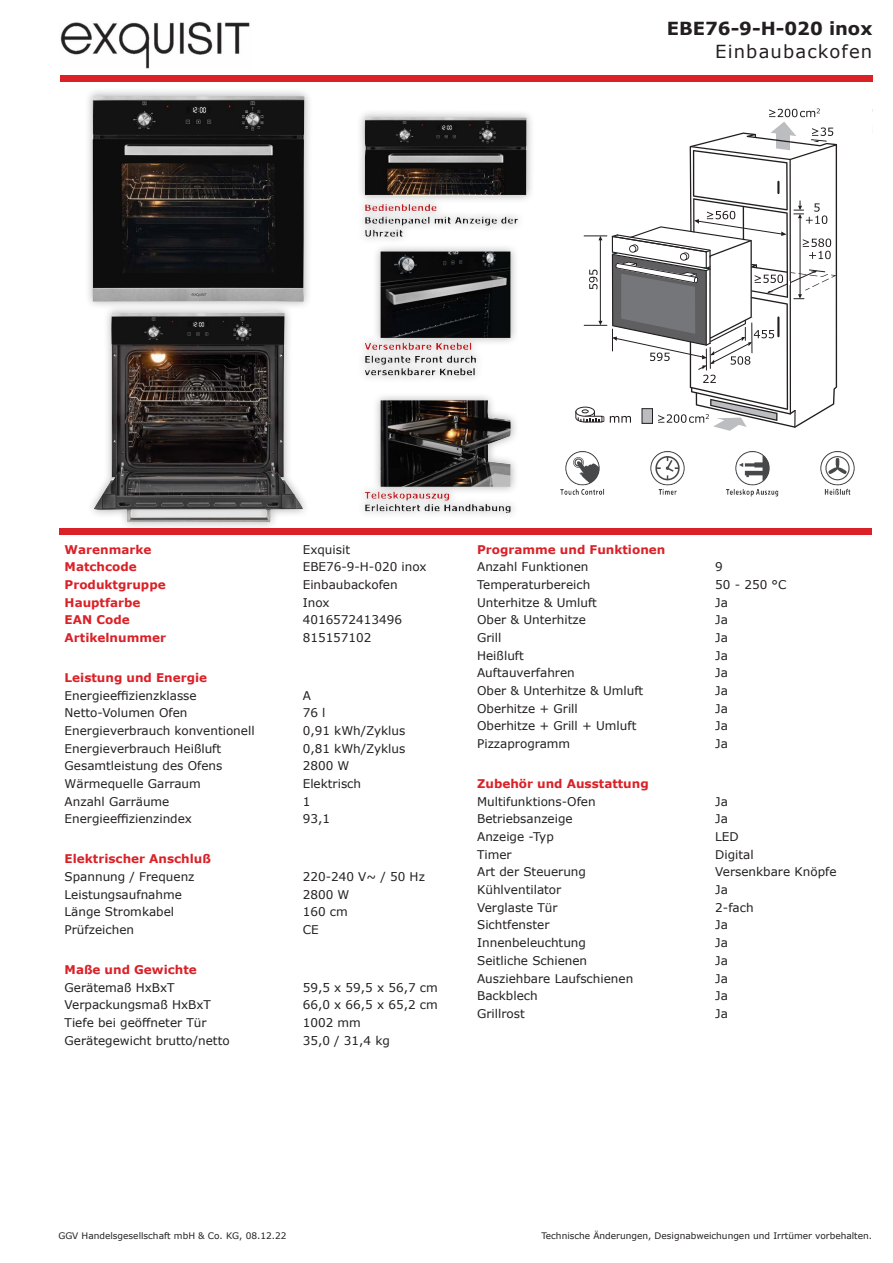
<style>
.page{position:relative;width:893px;height:1263px;background:#fff}
.page>*{position:absolute;margin:0;border:0;box-sizing:border-box;transform-origin:0 0}
.t1{font:700 18px "Verdana";color:#231f20}
.t2{font:18px "Verdana";letter-spacing:.065em;color:#231f20}
.t3{font:12px "Verdana";color:#231f20}
.t4{font:700 12px "Verdana";color:#da2128}
.t5{font:9px "Verdana";color:#231f20}
</style>
<div class="page">
<div style="left:84px;top:88px;width:229px;height:442px;background:#231f20;opacity:.35"></div>
<img style="left:92px;top:96px;width:212px;height:426px">
<img style="left:820px;top:451px;width:35px;height:44px">
<img style="left:726px;top:451px;width:53px;height:46px">
<img style="left:650px;top:451px;width:35px;height:44px">
<img style="left:560px;top:451px;width:45px;height:44px">
<img style="left:60px;top:22px;width:190px;height:47px">
<div style="left:60px;top:75px;width:812px;height:6px;background:#da2128"></div>
<div style="left:60px;top:528px;width:812px;height:6px;background:#da2128"></div>
<svg style="left:575px;top:108px;width:262px;height:323px"></svg>
<div style="left:356px;top:109px;width:179px;height:412px;background:#231f20;opacity:.35"></div>
<img style="left:364px;top:117px;width:162px;height:107px">
<h1 class="t1" style="left:667px;top:16px;width:207px">EBE76-9-H-020 inox</h1>
<h1 class="t2" style="left:715px;top:39px;width:159px">Einbaubackofen</h1>
<p class="t4" style="left:65px;top:541px;width:88px">Warenmarke</p>
<p class="t3" style="left:303px;top:541px;width:49px">Exquisit</p>
<p class="t4" style="left:65px;top:558px;width:74px">Matchcode</p>
<p class="t3" style="left:303px;top:559px;width:125px">EBE76-9-H-020 inox</p>
<p class="t4" style="left:65px;top:576px;width:103px">Produktgruppe</p>
<p class="t3" style="left:303px;top:576px;width:96px">Einbaubackofen</p>
<p class="t4" style="left:65px;top:594px;width:77px">Hauptfarbe</p>
<p class="t3" style="left:303px;top:594px;width:28px">Inox</p>
<p class="t4" style="left:65px;top:611px;width:67px">EAN Code</p>
<p class="t3" style="left:303px;top:612px;width:101px">4016572413496</p>
<p class="t4" style="left:65px;top:629px;width:103px">Artikelnummer</p>
<p class="t3" style="left:303px;top:629px;width:70px">815157102</p>
<p class="t4" style="left:65px;top:669px;width:144px">Leistung und Energie</p>
<p class="t3" style="left:65px;top:687px;width:134px">Energieeffizienzklasse</p>
<p class="t3" style="left:303px;top:687px;width:10px">A</p>
<p class="t3" style="left:65px;top:705px;width:124px">Netto-Volumen Ofen</p>
<p class="t3" style="left:303px;top:705px;width:24px">76 l</p>
<p class="t3" style="left:65px;top:722px;width:191px">Energieverbrauch konventionell</p>
<p class="t3" style="left:303px;top:722px;width:104px">0,91 kWh/Zyklus</p>
<p class="t3" style="left:65px;top:740px;width:158px">Energieverbrauch Heißluft</p>
<p class="t3" style="left:303px;top:740px;width:104px">0,81 kWh/Zyklus</p>
<p class="t3" style="left:65px;top:758px;width:159px">Gesamtleistung des Ofens</p>
<p class="t3" style="left:303px;top:758px;width:48px">2800 W</p>
<p class="t3" style="left:65px;top:775px;width:138px">Wärmequelle Garraum</p>
<p class="t3" style="left:303px;top:775px;width:60px">Elektrisch</p>
<p class="t3" style="left:65px;top:793px;width:106px">Anzahl Garräume</p>
<p class="t3" style="left:303px;top:793px;width:9px">1</p>
<p class="t3" style="left:65px;top:811px;width:129px">Energieeffizienzindex</p>
<p class="t3" style="left:303px;top:811px;width:29px">93,1</p>
<p class="t4" style="left:65px;top:850px;width:148px">Elektrischer Anschluß</p>
<p class="t3" style="left:65px;top:868px;width:131px">Spannung / Frequenz</p>
<p class="t3" style="left:303px;top:868px;width:124px">220-240 V~ / 50 Hz</p>
<p class="t3" style="left:65px;top:886px;width:119px">Leistungsaufnahme</p>
<p class="t3" style="left:303px;top:886px;width:48px">2800 W</p>
<p class="t3" style="left:65px;top:904px;width:111px">Länge Stromkabel</p>
<p class="t3" style="left:303px;top:904px;width:47px">160 cm</p>
<p class="t3" style="left:65px;top:921px;width:71px">Prüfzeichen</p>
<p class="t3" style="left:303px;top:921px;width:17px">CE</p>
<p class="t4" style="left:65px;top:961px;width:134px">Maße und Gewichte</p>
<p class="t3" style="left:65px;top:979px;width:112px">Gerätemaß HxBxT</p>
<p class="t3" style="left:303px;top:979px;width:137px">59,5 x 59,5 x 56,7 cm</p>
<p class="t3" style="left:65px;top:997px;width:148px">Verpackungsmaß HxBxT</p>
<p class="t3" style="left:303px;top:997px;width:137px">66,0 x 66,5 x 65,2 cm</p>
<p class="t3" style="left:65px;top:1014px;width:144px">Tiefe bei geöffneter Tür</p>
<p class="t3" style="left:303px;top:1014px;width:60px">1002 mm</p>
<p class="t3" style="left:65px;top:1032px;width:167px">Gerätegewicht brutto/netto</p>
<p class="t3" style="left:303px;top:1032px;width:89px">35,0 / 31,4 kg</p>
<p class="t4" style="left:477px;top:541px;width:190px">Programme und Funktionen</p>
<p class="t3" style="left:477px;top:559px;width:113px">Anzahl Funktionen</p>
<p class="t3" style="left:715px;top:559px;width:9px">9</p>
<p class="t3" style="left:477px;top:576px;width:115px">Temperaturbereich</p>
<p class="t3" style="left:715px;top:576px;width:73px">50 - 250 °C</p>
<p class="t3" style="left:477px;top:594px;width:121px">Unterhitze &amp; Umluft</p>
<p class="t3" style="left:715px;top:594px;width:14px">Ja</p>
<p class="t3" style="left:477px;top:612px;width:110px">Ober &amp; Unterhitze</p>
<p class="t3" style="left:715px;top:612px;width:14px">Ja</p>
<p class="t3" style="left:477px;top:629px;width:26px">Grill</p>
<p class="t3" style="left:715px;top:629px;width:14px">Ja</p>
<p class="t3" style="left:477px;top:647px;width:48px">Heißluft</p>
<p class="t3" style="left:715px;top:647px;width:14px">Ja</p>
<p class="t3" style="left:477px;top:665px;width:99px">Auftauverfahren</p>
<p class="t3" style="left:715px;top:665px;width:14px">Ja</p>
<p class="t3" style="left:477px;top:682px;width:168px">Ober &amp; Unterhitze &amp; Umluft</p>
<p class="t3" style="left:715px;top:682px;width:14px">Ja</p>
<p class="t3" style="left:477px;top:700px;width:102px">Oberhitze + Grill</p>
<p class="t3" style="left:715px;top:700px;width:14px">Ja</p>
<p class="t3" style="left:477px;top:718px;width:161px">Oberhitze + Grill + Umluft</p>
<p class="t3" style="left:715px;top:718px;width:14px">Ja</p>
<p class="t3" style="left:477px;top:735px;width:95px">Pizzaprogramm</p>
<p class="t3" style="left:715px;top:735px;width:14px">Ja</p>
<p class="t4" style="left:477px;top:775px;width:173px">Zubehör und Ausstattung</p>
<p class="t3" style="left:477px;top:793px;width:120px">Multifunktions-Ofen</p>
<p class="t3" style="left:715px;top:793px;width:14px">Ja</p>
<p class="t3" style="left:477px;top:811px;width:97px">Betriebsanzeige</p>
<p class="t3" style="left:715px;top:811px;width:14px">Ja</p>
<p class="t3" style="left:477px;top:828px;width:78px">Anzeige -Typ</p>
<p class="t3" style="left:715px;top:828px;width:25px">LED</p>
<p class="t3" style="left:477px;top:846px;width:36px">Timer</p>
<p class="t3" style="left:715px;top:846px;width:40px">Digital</p>
<p class="t3" style="left:477px;top:864px;width:110px">Art der Steuerung</p>
<p class="t3" style="left:715px;top:864px;width:123px">Versenkbare Knöpfe</p>
<p class="t3" style="left:477px;top:881px;width:86px">Kühlventilator</p>
<p class="t3" style="left:715px;top:881px;width:14px">Ja</p>
<p class="t3" style="left:477px;top:899px;width:82px">Verglaste Tür</p>
<p class="t3" style="left:715px;top:899px;width:40px">2-fach</p>
<p class="t3" style="left:477px;top:917px;width:74px">Sichtfenster</p>
<p class="t3" style="left:715px;top:917px;width:14px">Ja</p>
<p class="t3" style="left:477px;top:934px;width:110px">Innenbeleuchtung</p>
<p class="t3" style="left:715px;top:934px;width:14px">Ja</p>
<p class="t3" style="left:477px;top:952px;width:112px">Seitliche Schienen</p>
<p class="t3" style="left:715px;top:952px;width:14px">Ja</p>
<p class="t3" style="left:477px;top:970px;width:158px">Ausziehbare Laufschienen</p>
<p class="t3" style="left:715px;top:970px;width:14px">Ja</p>
<p class="t3" style="left:477px;top:987px;width:62px">Backblech</p>
<p class="t3" style="left:715px;top:987px;width:14px">Ja</p>
<p class="t3" style="left:477px;top:1005px;width:49px">Grillrost</p>
<p class="t3" style="left:715px;top:1005px;width:14px">Ja</p>
<p class="t5" style="left:58px;top:1230px;width:230px">GGV Handelsgesellschaft mbH &amp; Co. KG, 08.12.22</p>
<p class="t5" style="left:541px;top:1230px;width:332px">Technische Änderungen, Designabweichungen und Irrtümer vorbehalten.</p>
</div>
